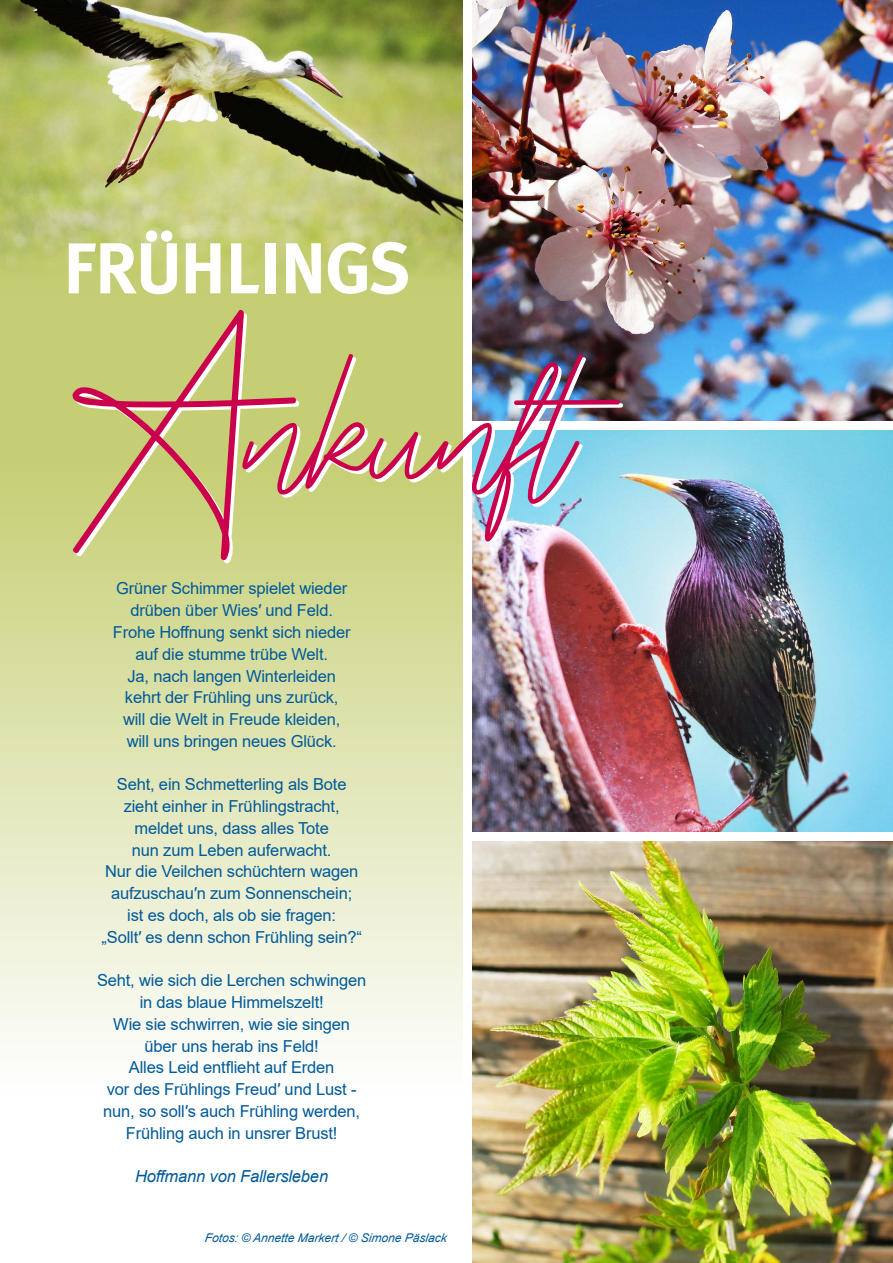
<style>
.page{position:relative;width:893px;height:1263px;background:#fff}
.page>*{position:absolute;margin:0;border:0;box-sizing:border-box;transform-origin:0 0}
.t1{font:225px "Onesilver Signature";color:#ca004d}
.t2{font:700 72px "Meta";color:#fff}
.t3{font:16.5px/21.8px "Arial";letter-spacing:-.01em;color:#005a9a;text-align:center}
.t4{font:italic 16.5px "Arial";letter-spacing:-.01em;color:#005a9a}
.t5{font:italic 12px "Arial";color:#005a9a}
.s1{font-size:300px}
</style>
<div class="page">
<svg style="left:0;top:298px;width:463px;height:749px;background:#d9dfa5"></svg>
<img style="left:0;top:0;width:1px;height:370px">
<img style="left:472px;top:0;width:421px;height:1263px">
<img style="left:0;top:0;width:463px;height:298px">
<div style="left:468px;top:832px;width:425px;height:8px;background:#fff"></div>
<div style="left:468px;top:421px;width:425px;height:8px;background:#fff"></div>
<p class="t2" style="left:64px;top:227px;width:348px">FRÜHLINGS</p>
<p class="t1" style="left:72px;top:332px;width:506px"><span class="s1">A</span>nkunft</p>
<p class="t3" style="left:113px;top:578px;width:239px">Grüner Schimmer spielet wieder drüben über Wies′ und Feld.<br>Frohe Hoffnung senkt sich nieder auf die stumme trübe Welt.<br>Ja, nach langen Winterleiden kehrt der Frühling uns zurück, will die Welt in Freude kleiden, will uns bringen neues Glück.</p>
<p class="t3" style="left:102px;top:773px;width:262px">Seht, ein Schmetterling als Bote zieht einher in Frühlingstracht, meldet uns, dass alles Tote<br>nun zum Leben auferwacht.<br>Nur die Veilchen schüchtern wagen aufzuschau′n zum Sonnenschein; ist es doch, als ob sie fragen:<br>„Sollt′ es denn schon Frühling sein?“</p>
<p class="t3" style="left:97px;top:969px;width:271px">Seht, wie sich die Lerchen schwingen in das blaue Himmelszelt!<br>Wie sie schwirren, wie sie singen über uns herab ins Feld!<br>Alles Leid entflieht auf Erden<br>vor des Frühlings Freud′ und Lust - nun, so soll′s auch Frühling werden,<br>Frühling auch in unsrer Brust!</p>
<p class="t4" style="left:135px;top:1166px;width:194px">Hoffmann von Fallersleben</p>
<p class="t5" style="left:204px;top:1230px;width:244px">Fotos: © Annette Markert / © Simone Päslack</p>
</div>
